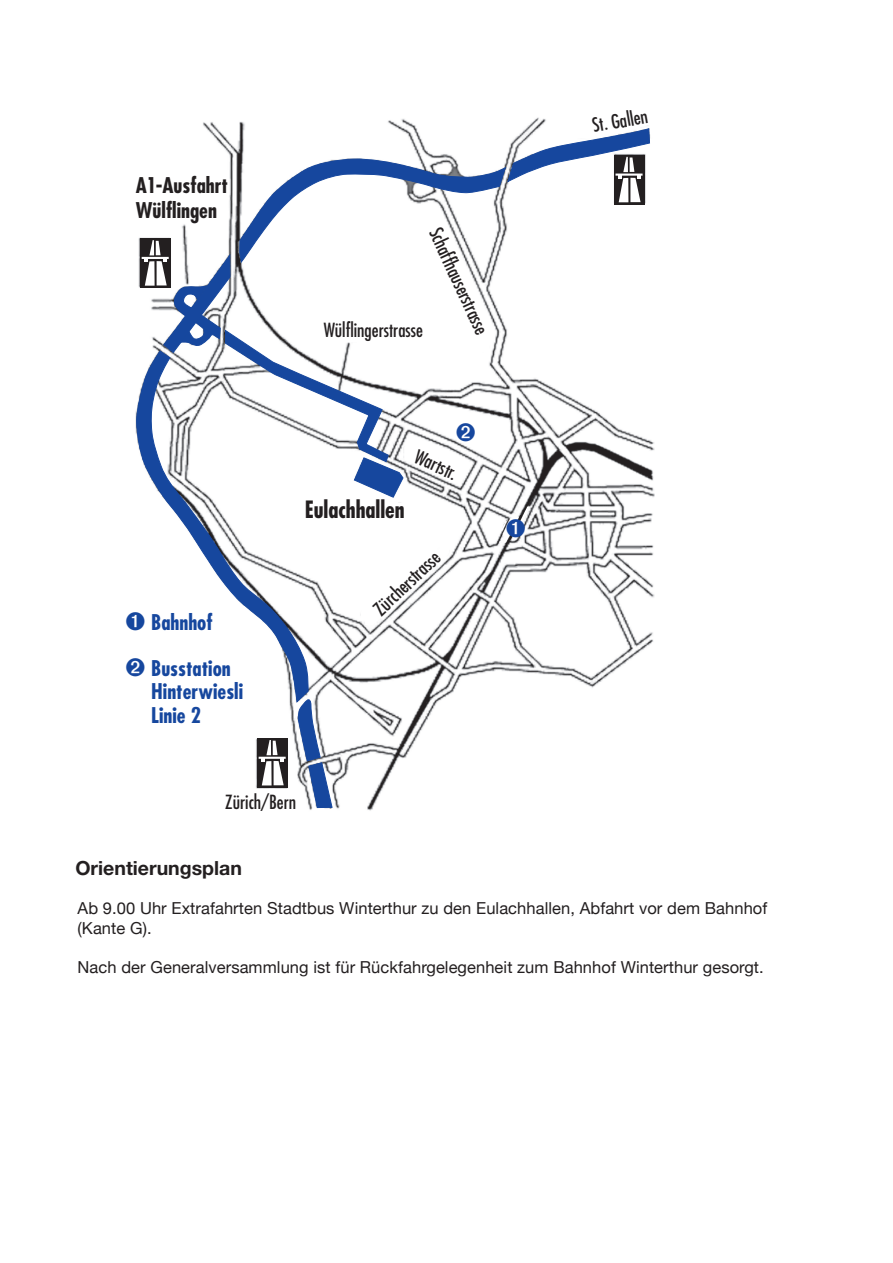
<style>
.page{position:relative;width:893px;height:1263px;background:#fff}
.page>*{position:absolute;margin:0;border:0;box-sizing:border-box;transform-origin:0 0}
.t1{font:700 condensed 23.25px "Futura";color:#231f20}
.t2{font:700 condensed 21.15px/46.3px "Futura";color:#16479e}
.t3{font:700 condensed 21.15px/25.3px "Futura";color:#231f20}
.t4{font:700 19.5px "Helvetica Neue";color:#231f20}
.t5{font:condensed 19.05px "Futura";color:#231f20}
.t6{font:16.5px/19.5px "Helvetica Neue";color:#231f20}
.t7{font:16.5px/19.8px "Helvetica Neue";letter-spacing:.005em;color:#231f20}
</style>
<div class="page">
<img style="left:135px;top:117px;width:520px;height:694px">
<svg style="left:136px;top:350px;width:174px;height:352px"></svg>
<svg style="left:297px;top:698px;width:36px;height:110px"></svg>
<div style="left:140px;top:238px;width:31px;height:49px;background:#231f20"></div>
<hr style="left:142px;top:257px;width:27px;height:2px;background:#fff">
<div style="left:257px;top:738px;width:31px;height:49px;background:#231f20"></div>
<hr style="left:259px;top:757px;width:27px;height:2px;background:#fff">
<svg style="left:262px;top:740px;width:22px;height:45px"></svg>
<svg style="left:145px;top:128px;width:505px;height:370px"></svg>
<svg style="left:507px;top:519px;width:18px;height:19px"></svg>
<svg style="left:135px;top:658px;width:9px;height:18px"></svg>
<svg style="left:135px;top:612px;width:10px;height:18px"></svg>
<p class="t3" style="left:136px;top:172px;width:94px">A1-Ausfahrt<br>Wülflingen</p>
<p class="t5" style="left:446px;top:224px;width:116px;rotate:65deg">Schaffhauserstrasse</p>
<p class="t5" style="left:324px;top:318px;width:101px">Wülflingerstrasse</p>
<p class="t2" style="left:151px;top:599px;width:81px">Bahnhof<br>Busstation</p>
<p class="t2" style="left:151px;top:680px;width:93px;line-height:23.2px">Hinterwiesli<br>Linie 2</p>
<h1 class="t1" style="left:305px;top:494px;width:102px">Eulachhallen</h1>
<p class="t5" style="left:421px;top:444px;width:46px;rotate:25deg">Wartstr.</p>
<p class="t5" style="left:368px;top:602px;width:85px;rotate:-43deg">Zürcherstrasse</p>
<p class="t5" style="left:225px;top:790px;width:73px">Zürich/Bern</p>
<p class="t5" style="left:591px;top:114px;width:57px;rotate:-10deg">St. Gallen</p>
<p class="t4" style="left:75px;top:856px;width:168px">Orientierungsplan</p>
<p class="t6" style="left:75px;top:898px;width:699px">Ab 09.00 Uhr Extrafahrten Stadtbus Winterthur zu den Eulachhallen, Abfahrt vor dem Bahnhof (Kante G).</p>
<p class="t6" style="left:75px;top:957px;width:686px">Nach der eneralversammlung ist für Rückfahrgelegenheit zum Bahnhof Winterthur gesorgt.</p>
<p class="t7" style="left:78px;top:899px;width:691px">Ab 9.00 Uhr Extrafahrten Stadtbus Winterthur zu den Eulachhallen, Abfahrt vor dem Bahnhof (Kante G).</p>
<p class="t7" style="left:78px;top:959px;width:688px">Nach der Generalversammlung ist für Rückfahrgelegenheit zum Bahnhof Winterthur gesorgt.</p>
</div>
